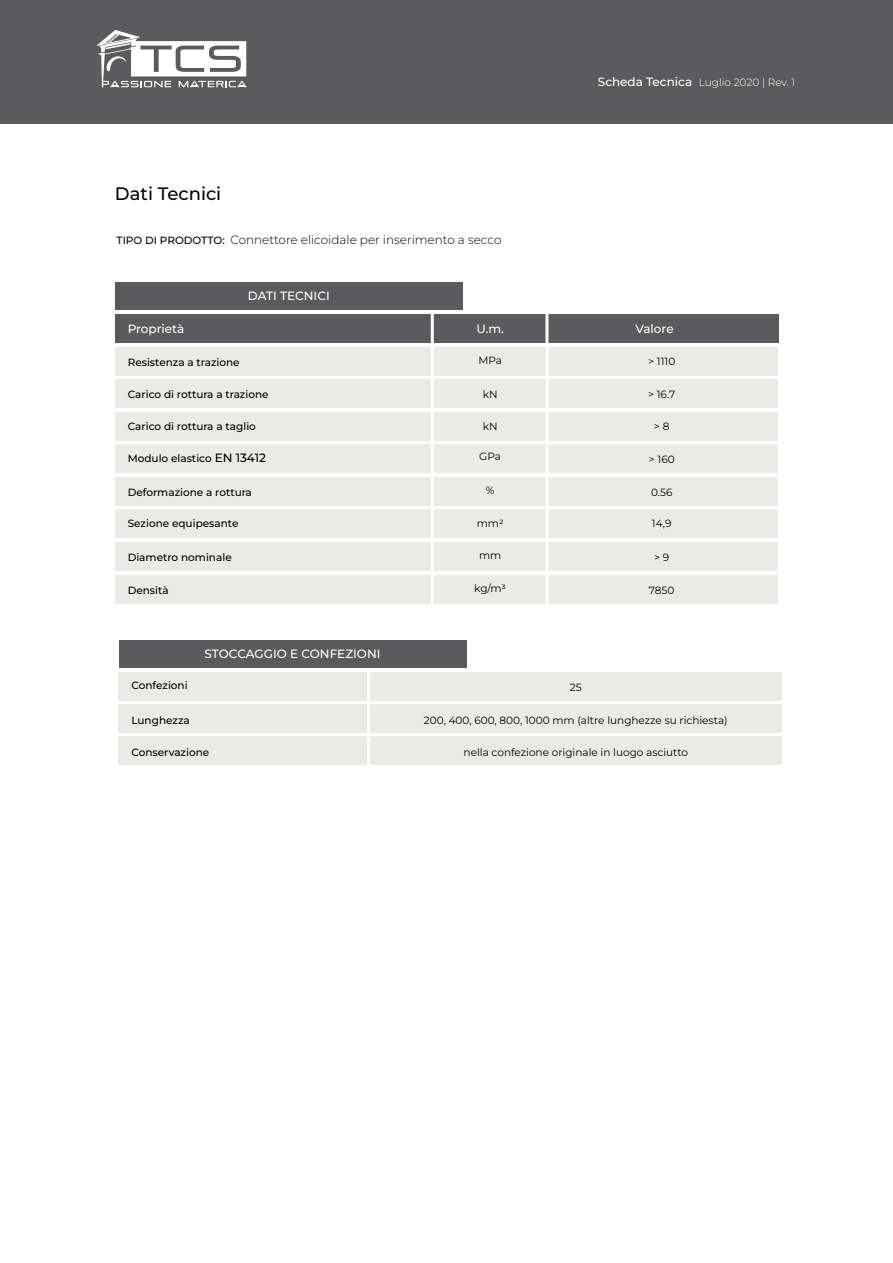
<style>
.page{position:relative;width:893px;height:1263px;background:#fff}
.page>*{position:absolute;margin:0;border:0;box-sizing:border-box;transform-origin:0 0}
.t1{font:100 18px "Montserrat";color:#000}
.t2{font:300 12px "Montserrat";color:#000}
.t3{font:100 12px "Montserrat";color:#fff}
.t4{font:100 10.5px "Montserrat";color:#000}
.t5{font:300 10.5px "Montserrat";color:#fff}
.s1{font-weight:100;font-size:10.5px}
.s2{font-weight:100;font-size:12px}
.s3{font-size:12px}
</style>
<div class="page">
<div style="left:0;top:0;width:893px;height:123px;background:#5b5a5c"></div>
<svg style="left:96px;top:30px;width:151px;height:57px"></svg>
<div style="left:115px;top:347px;width:431px;height:28px;background:#eaeae7"></div>
<div style="left:115px;top:477px;width:431px;height:28px;background:#eaeae7"></div>
<div style="left:115px;top:509px;width:431px;height:29px;background:#eaeae7"></div>
<div style="left:115px;top:542px;width:431px;height:28px;background:#eaeae7"></div>
<div style="left:115px;top:575px;width:431px;height:28px;background:#eaeae7"></div>
<div style="left:546px;top:347px;width:231px;height:28px;background:#eaeae7"></div>
<div style="left:546px;top:477px;width:231px;height:28px;background:#eaeae7"></div>
<div style="left:546px;top:509px;width:231px;height:29px;background:#eaeae7"></div>
<div style="left:546px;top:542px;width:231px;height:28px;background:#eaeae7"></div>
<div style="left:546px;top:575px;width:231px;height:28px;background:#eaeae7"></div>
<div style="left:115px;top:380px;width:431px;height:28px;background:#eaeae7"></div>
<div style="left:546px;top:380px;width:231px;height:28px;background:#eaeae7"></div>
<div style="left:115px;top:412px;width:431px;height:28px;background:#eaeae7"></div>
<div style="left:115px;top:445px;width:431px;height:28px;background:#eaeae7"></div>
<div style="left:546px;top:412px;width:231px;height:28px;background:#eaeae7"></div>
<div style="left:546px;top:445px;width:231px;height:28px;background:#eaeae7"></div>
<div style="left:115px;top:283px;width:348px;height:27px;background:#5b5a5c"></div>
<div style="left:115px;top:315px;width:319px;height:28px;background:#5b5a5c"></div>
<div style="left:434px;top:315px;width:113px;height:28px;background:#5b5a5c"></div>
<div style="left:545px;top:315px;width:234px;height:28px;background:#5b5a5c"></div>
<hr style="left:431px;top:311px;width:3px;height:292px;background:#fff">
<hr style="left:545px;top:312px;width:3px;height:291px;background:#fff">
<div style="left:119px;top:672px;width:663px;height:28px;background:#eaeae7"></div>
<div style="left:119px;top:704px;width:663px;height:28px;background:#eaeae7"></div>
<div style="left:119px;top:737px;width:663px;height:28px;background:#eaeae7"></div>
<div style="left:119px;top:641px;width:347px;height:27px;background:#5b5a5c"></div>
<hr style="left:367px;top:672px;width:3px;height:28px;background:#fff">
<hr style="left:367px;top:704px;width:3px;height:28px;background:#fff">
<hr style="left:367px;top:737px;width:3px;height:28px;background:#fff">
<h1 class="t1" style="left:115px;top:181px;width:108px">Dati Tecnici</h1>
<p class="t2" style="left:117px;top:232px;width:386px"><span class="s1">TIPO DI PRODOTTO:</span> Connettore elicoidale per inserimento a secco</p>
<p class="t3" style="left:248px;top:288px;width:83px">DATI TECNICI</p>
<p class="t5" style="left:598px;top:75px;width:199px"><span class="s2">Scheda Tecnica</span> Luglio 2020 | Rev. 1</p>
<p class="t3" style="left:128px;top:320px;width:58px">Proprietà</p>
<p class="t3" style="left:476px;top:320px;width:29px">U.m.</p>
<p class="t3" style="left:635px;top:320px;width:40px">Valore</p>
<p class="t4" style="left:128px;top:355px;width:114px">Resistenza a trazione</p>
<p class="t4" style="left:478px;top:353px;width:25px">MPa</p>
<p class="t4" style="left:648px;top:354px;width:29px">&gt; 1110</p>
<p class="t4" style="left:128px;top:387px;width:142px">Carico di rottura a trazione</p>
<p class="t4" style="left:128px;top:419px;width:130px">Carico di rottura a taglio</p>
<p class="t4" style="left:128px;top:451px;width:140px">Modulo elastico <span class="s3">EN 13412</span></p>
<p class="t4" style="left:128px;top:485px;width:126px">Deformazione a rottura</p>
<p class="t4" style="left:128px;top:517px;width:112px">Sezione equipesante</p>
<p class="t4" style="left:128px;top:550px;width:106px">Diametro nominale</p>
<p class="t4" style="left:128px;top:583px;width:43px">Densità</p>
<p class="t3" style="left:205px;top:646px;width:177px">STOCCAGGIO E CONFEZIONI</p>
<p class="t4" style="left:131px;top:678px;width:58px">Confezioni</p>
<p class="t4" style="left:131px;top:713px;width:60px">Lunghezza</p>
<p class="t4" style="left:131px;top:745px;width:79px">Conservazione</p>
<p class="t4" style="left:483px;top:387px;width:16px">kN</p>
<p class="t4" style="left:483px;top:419px;width:16px">kN</p>
<p class="t4" style="left:479px;top:450px;width:23px">GPa</p>
<p class="t4" style="left:486px;top:483px;width:10px">%</p>
<p class="t4" style="left:477px;top:517px;width:28px">mm2</p>
<p class="t4" style="left:479px;top:548px;width:24px">mm</p>
<p class="t4" style="left:474px;top:581px;width:33px">kg/m3</p>
<p class="t4" style="left:648px;top:387px;width:29px">&gt; 16.7</p>
<p class="t4" style="left:654px;top:419px;width:17px">&gt; 8</p>
<p class="t4" style="left:649px;top:452px;width:27px">&gt; 160</p>
<p class="t4" style="left:651px;top:485px;width:23px">0.56</p>
<p class="t4" style="left:652px;top:517px;width:21px">14,9</p>
<p class="t4" style="left:654px;top:550px;width:17px">&gt; 9</p>
<p class="t4" style="left:649px;top:583px;width:27px">7850</p>
<p class="t4" style="left:570px;top:681px;width:13px">25</p>
<p class="t4" style="left:424px;top:713px;width:305px">200, 400, 600, 800, 1000 mm (altre lunghezze su richiesta)</p>
<p class="t4" style="left:464px;top:745px;width:226px">nella confezione originale in luogo asciutto</p>
</div>
